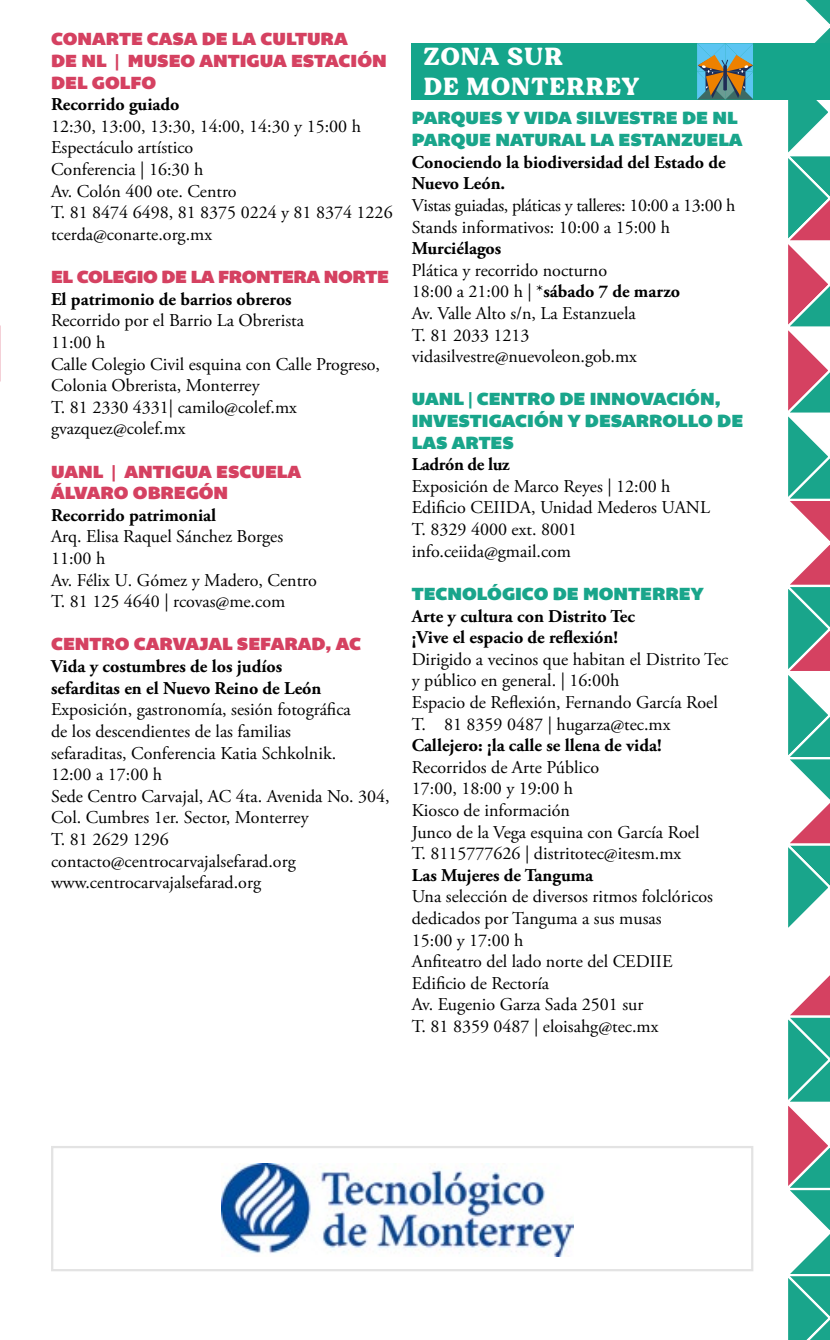
<style>
.page{position:relative;width:830px;height:1340px;background:#fff}
.page>*{position:absolute;margin:0;border:0;box-sizing:border-box;transform-origin:0 0}
.t1{font:24.75px/29.7px "MADE Dillan";letter-spacing:.05em;color:#fff}
.t2{font:18px/21.6px "Adobe Garamond Pro";color:#000}
.t3{font:700 18px/21.6px "Adobe Garamond Pro";color:#000}
.t4{font:18px/21.6px "Bemio";color:#19a58b}
.t5{font:18px/21.6px "Bemio";color:#d54161}
.t6{font:18px/21.6px "Adobe Garamond Pro";letter-spacing:-.02em;color:#000}
.t7{font:18px "Bemio";letter-spacing:-.02em;color:#d54161}
.t8{font:700 18px "Adobe Garamond Pro";letter-spacing:-.02em;color:#000}
.s1{font-weight:700}
</style>
<div class="page">
<div style="left:411px;top:43px;width:342px;height:57px;background:#15a58b"></div>
<svg style="left:697px;top:43px;width:56px;height:57px;background:#74948d"></svg>
<svg style="left:788px;top:0;width:42px;height:1339px"></svg>
<div style="left:753px;top:43px;width:76px;height:57px;background:#15a58b"></div>
<img style="left:222px;top:1163px;width:351px;height:93px">
<div style="left:51px;top:1145px;width:702px;height:126px;border:2px solid #e3e3e3"></div>
<p class="t5" style="left:51px;top:28px;width:337px">CONARTE CASA DE LA CULTURA<br>DE NL | MUSEO ANTIGUA ESTACIÓN<br>DEL GOLFO</p>
<p class="t3" style="left:51px;top:94px;width:130px">Recorrido guiado</p>
<p class="t2" style="left:51px;top:116px;width:343px">12:30, 13:00, 13:30, 14:00, 14:30 y 15:00 h<br>Espectáculo artístico<br>Conferencia | 16:30 h<br>Av. Colón 400 ote. Centro<br>T. 81 8474 6498, 81 8375 0224 y 81 8374 1226 tcerda@conarte.org.mx</p>
<p class="t7" style="left:51px;top:263px;width:339px">EL COLEGIO DE LA FRONTERA NORTE</p>
<p class="t3" style="left:51px;top:288px;width:242px">El patrimonio de barrios obreros</p>
<p class="t2" style="left:51px;top:310px;width:330px">Recorrido por el Barrio La Obrerista<br>11:00 h<br>Calle Colegio Civil esquina con Calle Progreso,<br>Colonia Obrerista, Monterrey<br>T. 81 2330 4331| camilo@colef.mx gvazquez@colef.mx</p>
<p class="t5" style="left:51px;top:460px;width:251px">UANL | ANTIGUA ESCUELA<br>ÁLVARO OBREGÓN</p>
<p class="t3" style="left:51px;top:504px;width:167px">Recorrido patrimonial</p>
<p class="t2" style="left:51px;top:526px;width:267px">Arq. Elisa Raquel Sánchez Borges<br>11:00 h<br>Av. Félix U. Gómez y Madero, Centro<br>T. 81 125 4640 | rcovas@me.com</p>
<p class="t5" style="left:51px;top:633px;width:311px">CENTRO CARVAJAL SEFARAD, AC</p>
<p class="t3" style="left:51px;top:656px;width:272px">Vida y costumbres de los judíos sefarditas en el Nuevo Reino de León</p>
<p class="t2" style="left:51px;top:699px;width:340px">Exposición, gastronomía, sesión fotográfica<br>de los descendientes de las familias<br>sefaraditas, Conferencia Katia Schkolnik.<br>12:00 a 17:00 h<br>Sede Centro Carvajal, AC 4ta. Avenida No. 304, Col. Cumbres 1er. Sector, Monterrey<br>T. 81 2629 1296 contacto@centrocarvajalsefarad.org www.centrocarvajalsefarad.org</p>
<h1 class="t1" style="left:423px;top:42px;width:217px">ZONA SUR<br>DE MONTERREY</h1>
<p class="t4" style="left:411px;top:107px;width:332px">PARQUES Y VIDA SILVESTRE DE NL<br>PARQUE NATURAL LA ESTANZUELA</p>
<p class="t3" style="left:411px;top:151px;width:315px">Conociendo la biodiversidad del Estado de<br>Nuevo León.</p>
<p class="t6" style="left:411px;top:195px;width:325px">Vistas guiadas, pláticas y talleres: 10:00 a 13:00 h<br>Stands informativos: 10:00 a 15:00 h</p>
<p class="t3" style="left:411px;top:238px;width:91px">Murciélagos</p>
<p class="t2" style="left:411px;top:260px;width:270px">Plática y recorrido nocturno<br>18:00 a 21:00 h | *<span class="s1">sábado 7 de marzo<br></span>Av. Valle Alto s/n, La Estanzuela<br>T. 81 2033 1213 vidasilvestre@nuevoleon.gob.mx</p>
<p class="t4" style="left:411px;top:388px;width:333px">UANL | CENTRO DE INNOVACIÓN,<br>INVESTIGACIÓN Y DESARROLLO DE<br>LAS ARTES</p>
<p class="t8" style="left:411px;top:454px;width:99px">Ladrón de luz</p>
<p class="t2" style="left:411px;top:476px;width:299px">Exposición de Marco Reyes | 12:00 h<br>Edificio CEIIDA, Unidad Mederos UANL<br>T. 8329 4000 ext. 8001 info.ceiida@gmail.com</p>
<p class="t4" style="left:411px;top:582px;width:293px">TECNOLÓGICO DE MONTERREY</p>
<p class="t3" style="left:411px;top:605px;width:224px">Arte y cultura con Distrito Tec ¡Vive el espacio de reflexión!</p>
<p class="t2" style="left:411px;top:649px;width:318px">Dirigido a vecinos que habitan el Distrito Tec y público en general. | 16:00h<br>Espacio de Reflexión, Fernando García Roel T. 81 8359 0487 | hugarza@tec.mx</p>
<p class="t3" style="left:411px;top:735px;width:251px">Callejero: ¡la calle se llena de vida!</p>
<p class="t2" style="left:411px;top:757px;width:289px">Recorridos de Arte Público<br>17:00, 18:00 y 19:00 h<br>Kiosco de información<br>Junco de la Vega esquina con García Roel<br>T. 8115777626 | distritotec@itesm.mx</p>
<p class="t3" style="left:411px;top:864px;width:183px">Las Mujeres de Tanguma</p>
<p class="t2" style="left:411px;top:886px;width:302px">Una selección de diversos ritmos folclóricos dedicados por Tanguma a sus musas<br>15:00 y 17:00 h<br>Anfiteatro del lado norte del CEDIIE<br>Edificio de Rectoría<br>Av. Eugenio Garza Sada 2501 sur<br>T. 81 8359 0487 | eloisahg@tec.mx</p>
</div>
